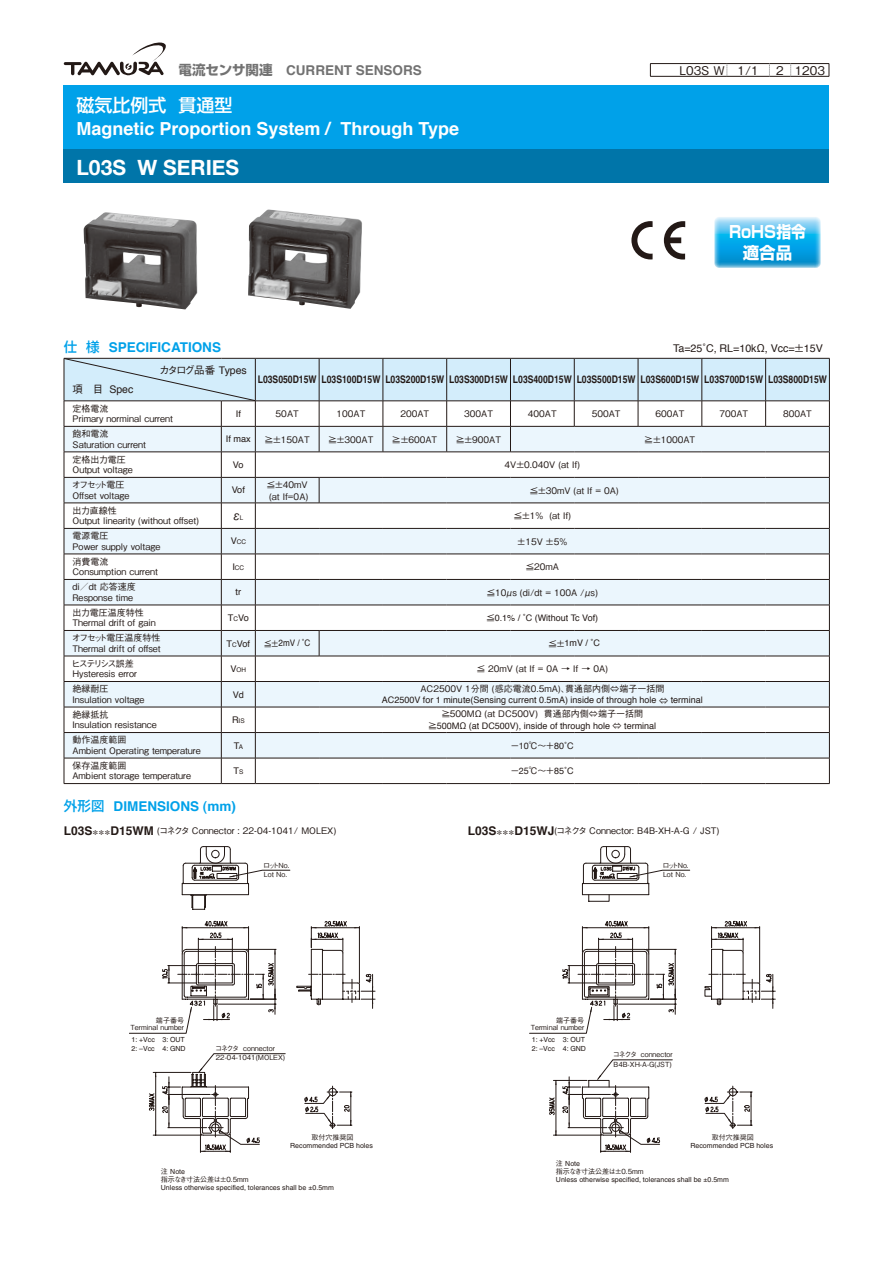
<style>
.page{position:relative;width:893px;height:1263px;background:#fff}
.page>*{position:absolute;margin:0;border:0;box-sizing:border-box;transform-origin:0 0}
.t1{font:700 21px "Helvetica Neue";color:#fff}
.t2{font:700 18px "Helvetica";color:#fff}
.t3{font:500 18px "Shin Go Pro";color:#fff}
.t4{font:700 16.5px/21px "Shin Go Pro";color:#fff;text-align:center;scale:.9 1}
.t5{font:700 13.5px "Helvetica";color:#00a1e9}
.t6{font:700 13.5px "Helvetica";color:#727272}
.t7{font:500 12.15px "Gothic BBB Pro";color:#231916}
.t8{font:500 12px "Gothic BBB Pro";color:#231916}
.t9{font:10.65px "Helvetica";color:#231916}
.t10{font:700 condensed 10.5px "Helvetica";color:#231916}
.t11{font:500 10.5px "Gothic BBB Pro";letter-spacing:-.195em;color:#231916}
.t12{font:10.5px "Helvetica";color:#231916}
.t13{font:9.15px "Helvetica";color:#231916}
.t14{font:500 9px/10.5px "Gothic BBB Pro";color:#231916}
.t15{font:9px "Helvetica";color:#231916}
.t16{font:9px "Helvetica";color:#231916;scale:.9 1}
.t17{font:7.05px/8.4px "Helvetica";color:#231916}
.t18{font:7.05px/9.3px "Gothic BBB Pro Medium 90 pv RKSJ H";color:#231916}
.t19{font:6.45px "Helvetica";color:#231916}
.s1{font-family:"Shin Go Pro"}
.s2{font-family:"Shin Go Pro";font-weight:500}
.s3{font-family:"Gothic BBB Pro";font-weight:500}
.s4{font-family:"Helvetica";font-weight:400}
.s5{font-size:6.45px}
.s6{font-size:9.15px}
.s7{font-family:"Helvetica Neue"}
.s8{font-family:"Helvetica Neue";font-weight:400}
.s9{font-family:"Helvetica";font-weight:700;font-size:12px}
.s10{font-family:"Gothic BBB Pro Medium 90 pv RKSJ H"}
</style>
<div class="page">
<img style="left:84px;top:209px;width:278px;height:100px">
<svg style="left:129px;top:846px;width:246px;height:307px"></svg>
<svg style="left:529px;top:846px;width:246px;height:307px"></svg>
<svg style="left:64px;top:42px;width:102px;height:34px"></svg>
<svg style="left:664px;top:221px;width:21px;height:39px"></svg>
<svg style="left:631px;top:221px;width:22px;height:38px"></svg>
<hr style="left:64px;top:783px;width:157px;height:1px;background:#231916">
<hr style="left:221px;top:783px;width:34px;height:1px;background:#231916">
<hr style="left:255px;top:783px;width:64px;height:1px;background:#231916">
<hr style="left:319px;top:783px;width:64px;height:1px;background:#231916">
<hr style="left:383px;top:783px;width:64px;height:1px;background:#231916">
<hr style="left:447px;top:783px;width:63px;height:1px;background:#231916">
<hr style="left:510px;top:783px;width:64px;height:1px;background:#231916">
<hr style="left:574px;top:783px;width:64px;height:1px;background:#231916">
<hr style="left:638px;top:783px;width:64px;height:1px;background:#231916">
<hr style="left:702px;top:783px;width:64px;height:1px;background:#231916">
<hr style="left:766px;top:783px;width:64px;height:1px;background:#231916">
<svg style="left:64px;top:358px;width:766px;height:425px"></svg>
<div style="left:64px;top:149px;width:765px;height:34px;background:#0075a9"></div>
<svg style="left:650px;top:63px;width:180px;height:14px"></svg>
<svg style="left:714px;top:217px;width:107px;height:51px;background:#3bb5e7"></svg>
<div style="left:64px;top:85px;width:765px;height:64px;background:#00a1e9"></div>
<h3 class="t6" style="left:179px;top:59px;width:245px"><span class="s1">電流センサ関連　</span>CURRENT SENSORS</h3>
<h3 class="t8" style="left:679px;top:60px;width:81px">L03S W 1/1</h3>
<h3 class="t8" style="left:776px;top:60px;width:50px">2 1203</h3>
<h2 class="t3" style="left:77px;top:90px;width:157px">磁気比例式 貫通型</h2>
<h2 class="t2" style="left:77px;top:115px;width:384px">Magnetic Proportion System / Through Type</h2>
<h1 class="t1" style="left:77px;top:154px;width:164px">L03S W SERIES</h1>
<h3 class="t4" style="left:729px;top:220px;width:87px">RoHS指令適合品</h3>
<h3 class="t5" style="left:64px;top:337px;width:159px"><span class="s2">仕 様</span> SPECIFICATIONS</h3>
<p class="t9" style="left:673px;top:340px;width:151px">Ta=25˚C, RL=10k<span class="s3">Ω</span>, Vcc=<span class="s3">±</span>15V</p>
<p class="t11" style="left:159px;top:362px;width:89px">カタログ品番 <span class="s4">Types</span></p>
<p class="t12" style="left:73px;top:381px;width:62px"><span class="s3">項　目</span> Spec</p>
<p class="t10" style="left:258px;top:373px;width:571px">L03S050D15W L03S100D15W L03S200D15W L03S300D15W L03S400D15W L03S500D15W L03S600D15W L03S700D15W L03S800D15W</p>
<p class="t14" style="left:72px;top:402px;width:102px">定格電流<br>Primary norminal current</p>
<p class="t13" style="left:236px;top:407px;width:7px">If</p>
<p class="t14" style="left:276px;top:407px;width:25px">50AT</p>
<p class="t14" style="left:337px;top:407px;width:30px">100AT</p>
<p class="t14" style="left:400px;top:407px;width:30px">200AT</p>
<p class="t14" style="left:464px;top:407px;width:30px">300AT</p>
<p class="t14" style="left:528px;top:407px;width:30px">400AT</p>
<p class="t14" style="left:592px;top:407px;width:30px">500AT</p>
<p class="t14" style="left:655px;top:407px;width:30px">600AT</p>
<p class="t14" style="left:719px;top:407px;width:30px">700AT</p>
<p class="t14" style="left:783px;top:407px;width:30px">800AT</p>
<p class="t14" style="left:73px;top:427px;width:75px">飽和電流<br>Saturation current</p>
<p class="t13" style="left:226px;top:432px;width:26px">If max</p>
<p class="t14" style="left:264px;top:433px;width:47px">≧±150AT</p>
<p class="t14" style="left:328px;top:433px;width:47px">≧±300AT</p>
<p class="t14" style="left:392px;top:433px;width:47px">≧±600AT</p>
<p class="t14" style="left:456px;top:433px;width:47px">≧±900AT</p>
<p class="t14" style="left:644px;top:433px;width:52px">≧±1000AT</p>
<p class="t14" style="left:73px;top:453px;width:62px">定格出力電圧<br>Output voltage</p>
<p class="t13" style="left:233px;top:458px;width:12px">Vo</p>
<p class="t14" style="left:505px;top:458px;width:77px">4V±0.040V (at If)</p>
<p class="t14" style="left:72px;top:478px;width:59px">オフセット電圧<br>Offset voltage</p>
<p class="t13" style="left:232px;top:483px;width:15px">Vof</p>
<p class="t14" style="left:266px;top:477px;width:43px;line-height:12px;text-align:center">≦±40mV (at If=0A)</p>
<p class="t14" style="left:529px;top:484px;width:91px">≦±30mV (at If = 0A)</p>
<p class="t14" style="left:72px;top:504px;width:128px">出力直線性<br>Output linearity (without offset)</p>
<h3 class="t7" style="left:230px;top:506px;width:14px">ε<span class="s5">L</span></h3>
<p class="t14" style="left:513px;top:509px;width:59px">≦±1% (at If)</p>
<p class="t14" style="left:72px;top:530px;width:89px">電源電圧<br>Power supply voltage</p>
<p class="t19" style="left:231px;top:537px;width:17px"><span class="s6">V</span>CC</p>
<p class="t14" style="left:517px;top:535px;width:52px">±15V ±5%</p>
<p class="t14" style="left:72px;top:555px;width:87px">消費電流<br>Consumption current</p>
<p class="t19" style="left:232px;top:563px;width:13px"><span class="s6">I</span>CC</p>
<p class="t14" style="left:525px;top:560px;width:35px">≦20mA</p>
<p class="t14" style="left:72px;top:581px;width:65px">di／dt 応答速度<br>Response time</p>
<p class="t13" style="left:236px;top:585px;width:7px">tr</p>
<p class="t14" style="left:486px;top:586px;width:113px">≦10μs (di/dt = 100A /μs)</p>
<p class="t14" style="left:72px;top:606px;width:85px">出力電圧温度特性<br>Thermal drift of gain</p>
<p class="t13" style="left:228px;top:611px;width:22px">T<span class="s5">C</span>Vo</p>
<p class="t15" style="left:486px;top:611px;width:113px"><span class="s3">≦</span>0.1% / ˚C (Without Tc Vof)</p>
<p class="t14" style="left:72px;top:632px;width:90px">オフセット電圧温度特性<br>Thermal drift of offset</p>
<p class="t13" style="left:227px;top:636px;width:25px">T<span class="s5">C</span>Vof</p>
<p class="t16" style="left:264px;top:636px;width:53px"><span class="s3">≦±</span>2mV / ˚C</p>
<p class="t15" style="left:548px;top:636px;width:53px"><span class="s3">≦±</span>1mV / ˚C</p>
<p class="t14" style="left:71px;top:657px;width:67px">ヒステリシス誤差<br>Hysteresis error</p>
<p class="t19" style="left:230px;top:665px;width:17px"><span class="s6">V</span>OH</p>
<p class="t14" style="left:476px;top:662px;width:133px">≦ 20mV (at If = 0A → If → 0A)</p>
<p class="t14" style="left:72px;top:683px;width:74px">絶縁耐圧<br>Insulation voltage</p>
<p class="t13" style="left:233px;top:687px;width:13px">Vd</p>
<p class="t14" style="left:420px;top:682px;width:245px">AC2500V 1分間 (感応電流0.5mA)、貫通部内側⇔端子一括間</p>
<p class="t15" style="left:382px;top:693px;width:322px">AC2500V for 1 minute(Sensing current 0.5mA) inside of through hole <span class="s3">⇔</span> terminal</p>
<p class="t14" style="left:72px;top:708px;width:86px">絶縁抵抗<br>Insulation resistance</p>
<p class="t19" style="left:232px;top:716px;width:14px"><span class="s6">R</span>IS</p>
<p class="t14" style="left:441px;top:707px;width:203px">≧500MΩ (at DC500V) 貫通部内側⇔端子一括間</p>
<p class="t15" style="left:428px;top:719px;width:230px"><span class="s3">≧</span><span class="s7">500M</span><span class="s3">Ω</span> (at DC500V), inside of through hole <span class="s3">⇔</span> terminal</p>
<p class="t14" style="left:72px;top:734px;width:130px">動作温度範囲<br>Ambient Operating temperature</p>
<p class="t13" style="left:234px;top:738px;width:11px">T<span class="s5">A</span></p>
<p class="t14" style="left:511px;top:739px;width:64px">ー<span class="s8">10</span>℃〜＋<span class="s4">80˚C</span></p>
<p class="t14" style="left:72px;top:759px;width:120px">保存温度範囲<br>Ambient storage temperature</p>
<p class="t13" style="left:233px;top:764px;width:11px">T<span class="s5">S</span></p>
<p class="t14" style="left:511px;top:764px;width:64px">ー<span class="s8">25</span>℃〜＋<span class="s4">85˚C</span></p>
<h3 class="t5" style="left:64px;top:796px;width:174px"><span class="s2">外形図</span> DIMENSIONS (mm)</h3>
<p class="t14" style="left:64px;top:825px;width:274px"><span class="s9">L03S</span>∗∗∗<span class="s9">D15WM</span> (コネクタ Connector : 22-04-1041/ MOLEX)</p>
<p class="t14" style="left:468px;top:825px;width:253px"><span class="s9">L03S</span>∗∗∗<span class="s9">D15WJ</span>(コネクタ Connector: B4B-XH-A-G / JST)</p>
<p class="t18" style="left:263px;top:860px;width:28px">ロットNo.<br>Lot No.</p>
<p class="t18" style="left:662px;top:859px;width:28px">ロットNo.<br>Lot No.</p>
<p class="t18" style="left:130px;top:1016px;width:55px;line-height:7.1px;text-align:right">端子番号<br>Terminal number</p>
<p class="t18" style="left:531px;top:1016px;width:55px;line-height:7.1px;text-align:right">端子番号<br>Terminal number</p>
<p class="t17" style="left:132px;top:1035px;width:25px">1: +Vcc<br>2: –Vcc</p>
<p class="t17" style="left:163px;top:1035px;width:25px">3: OUT<br>4: GND</p>
<p class="t18" style="left:215px;top:1043px;width:71px">コネクタ connector<br>22-04-1041(MOLEX)</p>
<p class="t17" style="left:532px;top:1035px;width:25px">1: +Vcc<br>2: –Vcc</p>
<p class="t17" style="left:563px;top:1035px;width:25px">3: OUT<br>4: GND</p>
<p class="t18" style="left:613px;top:1049px;width:61px">コネクタ connector<br>B4B-XH-A-G(JST)</p>
<p class="t18" style="left:311px;top:1132px;width:44px">取付穴推奨図</p>
<p class="t18" style="left:712px;top:1132px;width:44px">取付穴推奨図</p>
<p class="t17" style="left:290px;top:1141px;width:84px">Recommended PCB holes</p>
<p class="t17" style="left:690px;top:1141px;width:84px">Recommended PCB holes</p>
<p class="t17" style="left:161px;top:1168px;width:26px"><span class="s10">注</span> Note</p>
<p class="t17" style="left:161px;top:1183px;width:174px">Unless otherwise specified, tolerances shall be ±0.5mm</p>
<p class="t18" style="left:161px;top:1174px;width:89px">指示なき寸法公差は±0.5mm</p>
<p class="t17" style="left:556px;top:1160px;width:26px"><span class="s10">注</span> Note</p>
<p class="t17" style="left:556px;top:1175px;width:175px">Unless otherwise specified, tolerances shall be ±0.5mm</p>
<p class="t18" style="left:556px;top:1166px;width:89px">指示なき寸法公差は±0.5mm</p>
</div>
